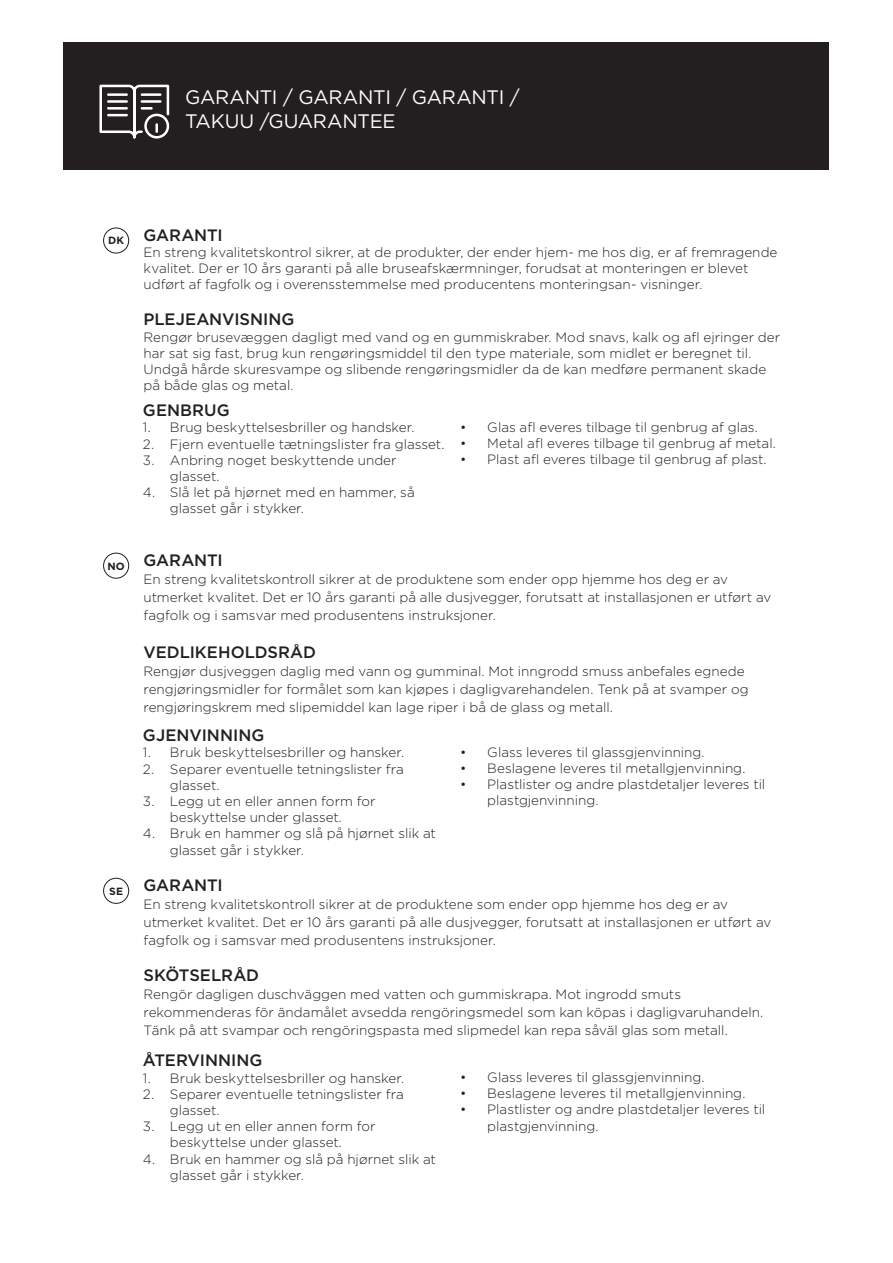
<style>
.page{position:relative;width:893px;height:1263px;background:#fff}
.page>*{position:absolute;margin:0;border:0;box-sizing:border-box;transform-origin:0 0}
.t1{font:19.5px "Gotham";letter-spacing:-.01em;color:#fff}
.t2{font:500 16.5px "Gotham";color:#231f20}
.t3{font:300 13.5px/16.2px "Gotham";color:#231f20}
.t4{font:700 10.5px "Gotham";color:#231f20}
</style>
<div class="page">
<div style="left:103px;top:553px;width:26px;height:26px;border:1px solid #231f20;border-radius:50%"></div>
<div style="left:103px;top:227px;width:26px;height:27px;border:1px solid #231f20;border-radius:50%"></div>
<div style="left:64px;top:43px;width:765px;height:127px;background:#231f20"></div>
<svg style="left:99px;top:84px;width:71px;height:55px"></svg>
<div style="left:103px;top:878px;width:26px;height:26px;border:1px solid #231f20;border-radius:50%"></div>
<p class="t1" style="left:185px;top:85px;width:336px">GARANTI / GARANTI / GARANTI /</p>
<p class="t1" style="left:185px;top:109px;width:212px">TAKUU /GUARANTEE</p>
<p class="t4" style="left:108px;top:233px;width:18px">DK</p>
<p class="t4" style="left:107px;top:560px;width:19px">NO</p>
<p class="t4" style="left:109px;top:885px;width:16px">SE</p>
<p class="t2" style="left:144px;top:224px;width:81px">GARANTI</p>
<p class="t3" style="left:144px;top:244px;width:635px">En streng kvalitetskontrol sikrer, at de produkter, der ender hjem- me hos dig, er af fremragende kvalitet. Der er 10 års garanti på alle bruseafskærmninger, forudsat at monteringen er blevet udført af fagfolk og i overensstemmelse med producentens monteringsan- visninger.</p>
<p class="t2" style="left:144px;top:309px;width:152px">PLEJEANVISNING</p>
<p class="t3" style="left:144px;top:328px;width:638px">Rengør brusevæggen dagligt med vand og en gummiskraber. Mod snavs, kalk og afl ejringer der</p>
<p class="t3" style="left:144px;top:344px;width:609px">har sat sig fast, brug kun rengøringsmiddel til den type materiale, som midlet er beregnet til.</p>
<p class="t3" style="left:144px;top:361px;width:624px">Undgå hårde skuresvampe og slibende rengøringsmidler da de kan medføre permanent skade</p>
<p class="t3" style="left:144px;top:377px;width:152px">på både glas og metal.</p>
<p class="t2" style="left:143px;top:399px;width:88px">GENBRUG</p>
<p class="t3" style="left:143px;top:419px;width:273px">1. Brug beskyttelsesbriller og handsker.</p>
<p class="t3" style="left:143px;top:435px;width:303px">2. Fjern eventuelle tætningslister fra glasset.</p>
<p class="t3" style="left:170px;top:451px;width:228px;text-indent:-27px">3. Anbring noget beskyttende under glasset.</p>
<p class="t3" style="left:170px;top:484px;width:246px;text-indent:-27px">4. Slå let på hjørnet med en hammer, så glasset går i stykker.</p>
<p class="t3" style="left:460px;top:418px;width:299px">• Glas afl everes tilbage til genbrug af glas.</p>
<p class="t3" style="left:460px;top:435px;width:317px">• Metal afl everes tilbage til genbrug af metal.</p>
<p class="t3" style="left:460px;top:451px;width:308px">• Plast afl everes tilbage til genbrug af plast.</p>
<p class="t2" style="left:144px;top:549px;width:81px">GARANTI</p>
<p class="t3" style="left:144px;top:570px;width:629px;line-height:18px">En streng kvalitetskontroll sikrer at de produktene som ender opp hjemme hos deg er av utmerket kvalitet. Det er 10 års garanti på alle dusjvegger, forutsatt at installasjonen er utført av fagfolk og i samsvar med produsentens instruksjoner.</p>
<p class="t2" style="left:144px;top:641px;width:174px">VEDLIKEHOLDSRÅD</p>
<p class="t3" style="left:144px;top:662px;width:603px">Rengjør dusjveggen daglig med vann og gumminal. Mot inngrodd smuss anbefales egnede</p>
<p class="t3" style="left:144px;top:679px;width:607px;line-height:18px">rengjøringsmidler for formålet som kan kjøpes i dagligvarehandelen. Tenk på at svamper og rengjøringskrem med slipemiddel kan lage riper i bå de glass og metall.</p>
<p class="t2" style="left:143px;top:725px;width:123px">GJENVINNING</p>
<p class="t3" style="left:143px;top:744px;width:263px">1. Bruk beskyttelsesbriller og hansker.</p>
<p class="t3" style="left:170px;top:760px;width:235px;text-indent:-27px">2. Separer eventuelle tetningslister fra glasset.</p>
<p class="t3" style="left:143px;top:793px;width:234px;text-align:center">3. Legg ut en eller annen form for beskyttelse under glasset.</p>
<p class="t3" style="left:170px;top:825px;width:268px;text-indent:-27px">4. Bruk en hammer og slå på hjørnet slik at glasset går i stykker.</p>
<p class="t3" style="left:460px;top:743px;width:246px">• Glass leveres til glassgjenvinning.</p>
<p class="t3" style="left:460px;top:760px;width:287px">• Beslagene leveres til metallgjenvinning.</p>
<p class="t3" style="left:487px;top:776px;width:279px;text-indent:-27px">• Plastlister og andre plastdetaljer leveres til plastgjenvinning.</p>
<p class="t2" style="left:144px;top:874px;width:81px">GARANTI</p>
<p class="t3" style="left:144px;top:895px;width:629px;line-height:18px">En streng kvalitetskontroll sikrer at de produktene som ender opp hjemme hos deg er av utmerket kvalitet. Det er 10 års garanti på alle dusjvegger, forutsatt at installasjonen er utført av fagfolk og i samsvar med produsentens instruksjoner.</p>
<p class="t2" style="left:144px;top:964px;width:117px">SKÖTSELRÅD</p>
<p class="t3" style="left:144px;top:985px;width:621px;line-height:18px">Rengör dagligen duschväggen med vatten och gummiskrapa. Mot ingrodd smuts rekommenderas för ändamålet avsedda rengöringsmedel som kan köpas i dagligvaruhandeln.<br>Tänk på att svampar och rengöringspasta med slipmedel kan repa såväl glas som metall.</p>
<p class="t2" style="left:143px;top:1050px;width:121px">ÅTERVINNING</p>
<p class="t3" style="left:143px;top:1069px;width:263px">1. Bruk beskyttelsesbriller og hansker.</p>
<p class="t3" style="left:170px;top:1085px;width:235px;text-indent:-27px">2. Separer eventuelle tetningslister fra glasset.</p>
<p class="t3" style="left:143px;top:1118px;width:234px;text-align:center">3. Legg ut en eller annen form for beskyttelse under glasset.</p>
<p class="t3" style="left:170px;top:1150px;width:268px;text-indent:-27px">4. Bruk en hammer og slå på hjørnet slik at glasset går i stykker.</p>
<p class="t3" style="left:460px;top:1069px;width:246px">• Glass leveres til glassgjenvinning.</p>
<p class="t3" style="left:460px;top:1085px;width:287px">• Beslagene leveres til metallgjenvinning.</p>
<p class="t3" style="left:487px;top:1101px;width:279px;text-indent:-27px">• Plastlister og andre plastdetaljer leveres til plastgjenvinning.</p>
</div>
